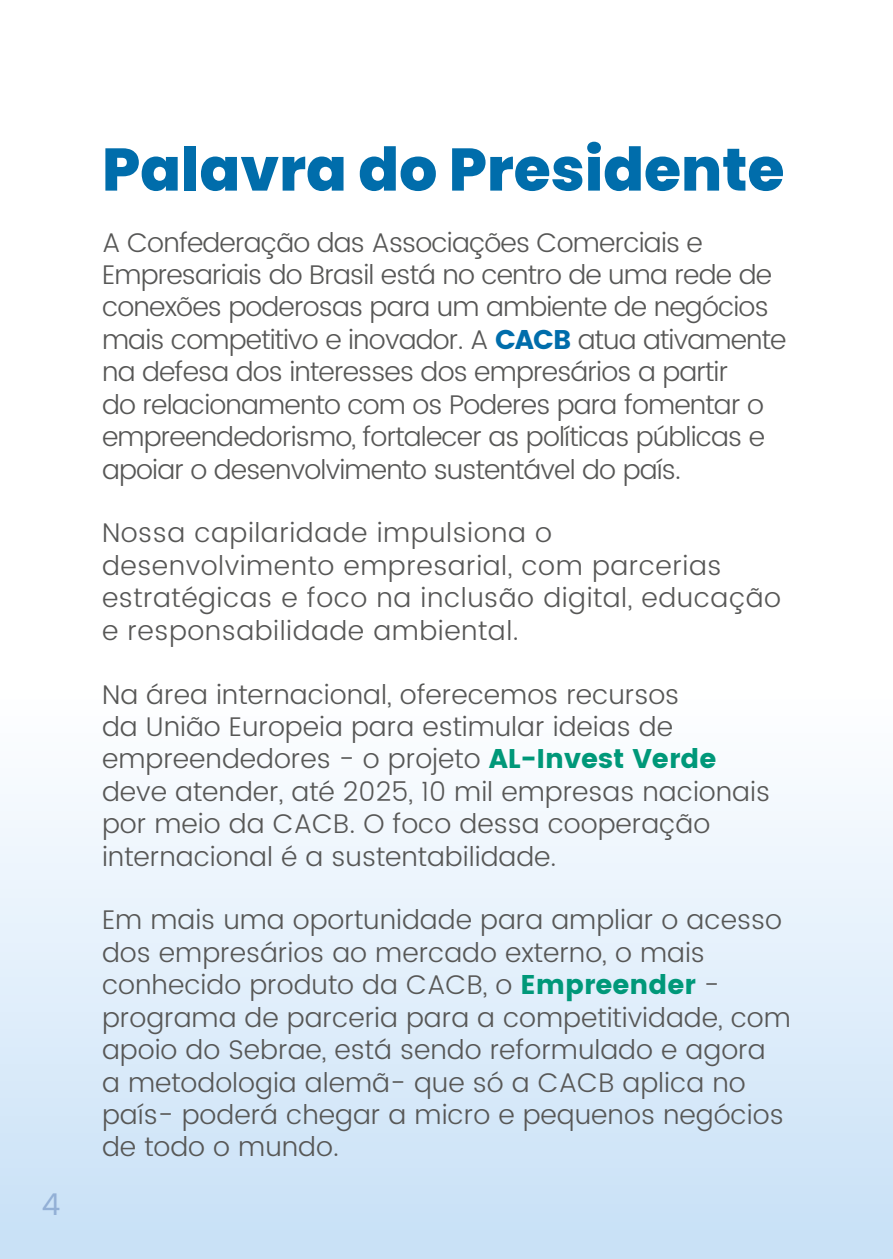
<style>
.page{position:relative;width:893px;height:1259px;background:#fff}
.page>*{position:absolute;margin:0;border:0;box-sizing:border-box;transform-origin:0 0}
.t1{font:800 60px "Poppins";color:#006dab}
.t2{font:30px "Poppins";color:#93b0d6}
.t3{font:300 27px/32.4px "Poppins";color:#575756}
.t4{font:300 27px/32.4px "Poppins";letter-spacing:-.03em;color:#575756}
.t5{font:300 27px/32.4px "Poppins";letter-spacing:.02em;color:#575756}
.s1{font-weight:700;color:#006dab}
.s2{font-weight:700;color:#009879}
</style>
<div class="page">
<div style="left:0;top:637px;width:893px;height:622px;background:linear-gradient(to bottom,#fff,#c7e0f6)"></div>
<p class="t2" style="left:42px;top:1183px;width:21px">4</p>
<h1 class="t1" style="left:102px;top:135px;width:684px">Palavra do Presidente</h1>
<p class="t4" style="left:102px;top:227px;width:686px">A Confederação das Associações Comerciais e Empresariais do Brasil está no centro de uma rede de conexões poderosas para um ambiente de negócios mais competitivo e inovador. A <span class="s1">CACB</span> atua ativamente na defesa dos interesses dos empresários a partir<br>do relacionamento com os Poderes para fomentar o empreendedorismo, fortalecer as políticas públicas e apoiar o desenvolvimento sustentável do país.</p>
<p class="t5" style="left:102px;top:518px;width:680px">Nossa capilaridade impulsiona o desenvolvimento empresarial, com parcerias estratégicas e foco na inclusão digital, educação e responsabilidade ambiental.</p>
<p class="t3" style="left:102px;top:679px;width:669px">Na área internacional, oferecemos recursos<br>da União Europeia para estimular ideias de empreendedores - o projeto <span class="s2">AL-Invest Verde </span>deve atender, até 2025, 10 mil empresas nacionais por meio da CACB. O foco dessa cooperação internacional é a sustentabilidade.</p>
<p class="t3" style="left:102px;top:904px;width:690px">Em mais uma oportunidade para ampliar o acesso dos empresários ao mercado externo, o mais conhecido produto da CACB, o <span class="s2">Empreender</span> - programa de parceria para a competitividade, com apoio do Sebrae, está sendo reformulado e agora<br>a metodologia alemã- que só a CACB aplica no país- poderá chegar a micro e pequenos negócios de todo o mundo.</p>
</div>
